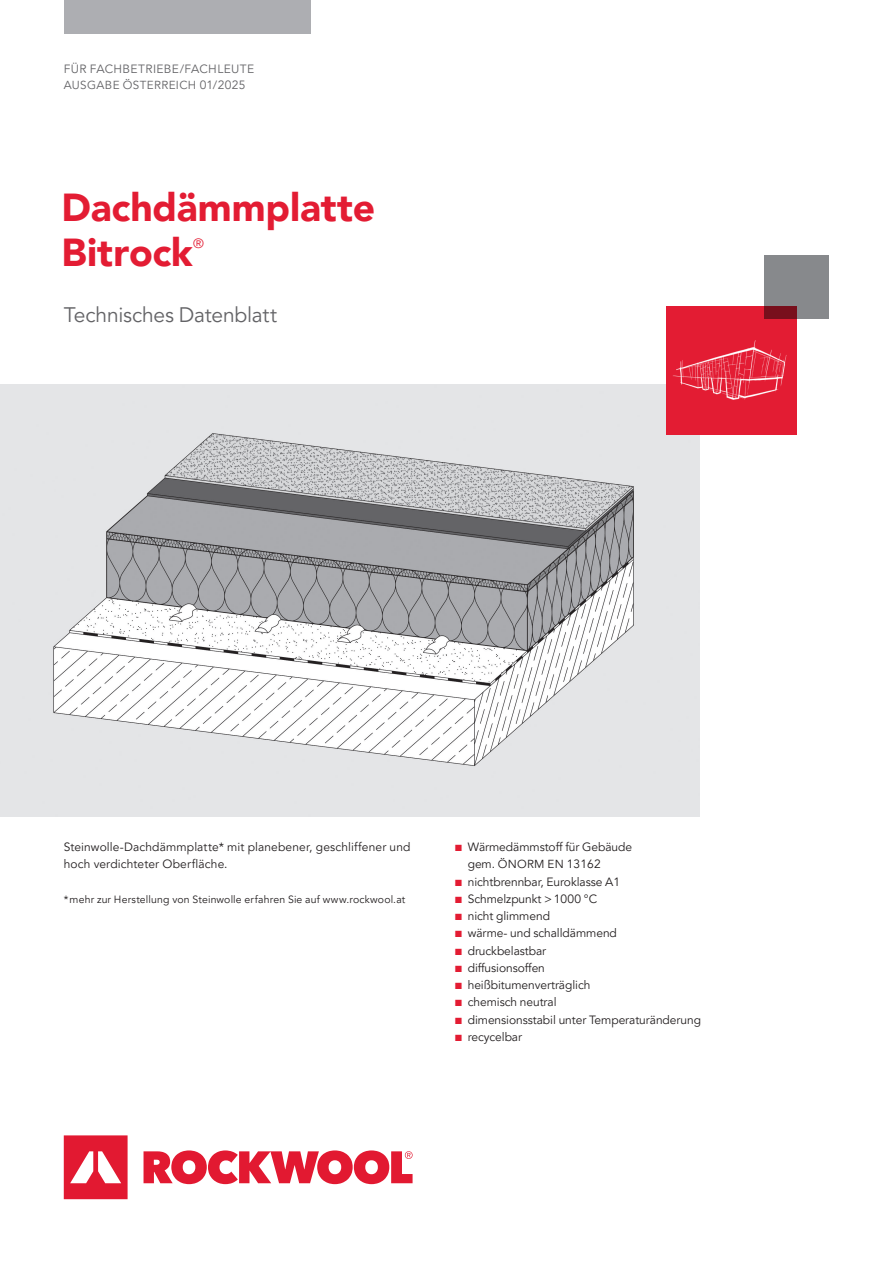
<style>
.page{position:relative;width:893px;height:1263px;background:#fff}
.page>*{position:absolute;margin:0;border:0;box-sizing:border-box;transform-origin:0 0}
.t1{font:900 39px/45px "Avenir LT Pro";letter-spacing:-.005em;color:#e31c33}
.t2{font:21px "Avenir LT Pro";letter-spacing:-.01em;color:#636366}
.t3{font:13.5px "Avenir LT Pro";color:#e31c33}
.t4{font:12px/17.2px "Avenir LT Pro";letter-spacing:-.005em;color:#231f20}
.t5{font:12px "Avenir LT Pro";letter-spacing:.03em;color:#636366}
.t6{font:11.7px "Avenir LT Pro";letter-spacing:.03em;color:#636366}
.t7{font:10.5px "Avenir LT Pro";letter-spacing:.015em;color:#231f20}
.s1{font-size:12px}
.s2{color:#e31c33}
.s3{font-size:11.7px}
</style>
<div class="page">
<div style="left:64px;top:0;width:246px;height:34px;background:#adaeb2"></div>
<svg style="left:64px;top:1135px;width:349px;height:64px"></svg>
<img style="left:0;top:385px;width:699px;height:431px">
<div style="left:666px;top:306px;width:130px;height:128px;background:#e31c33"></div>
<div style="left:764px;top:255px;width:65px;height:64px;background:#87898c"></div>
<img style="left:665px;top:319px;width:132px;height:105px">
<p class="t5" style="left:64px;top:62px;width:192px">FÜR FACHBETRIEBE/FACHLEUTE</p>
<p class="t6" style="left:64px;top:78px;width:183px">AUSGABE ÖSTERREICH <span class="s1">01/2025</span></p>
<h1 class="t1" style="left:62px;top:185px;width:315px">Dachdämmplatte<br>Bitrock</h1>
<p class="t3" style="left:193px;top:235px;width:12px">®</p>
<h2 class="t2" style="left:64px;top:302px;width:215px">Technisches Datenblatt</h2>
<p class="t4" style="left:64px;top:838px;width:348px">Steinwolle-Dachdämmplatte* mit planebener, geschliffener und hoch verdichteter Oberfläche.</p>
<p class="t7" style="left:64px;top:893px;width:343px">*mehr zur Herstellung von Steinwolle erfahren Sie auf www.rockwool.at</p>
<p class="t4" style="left:468px;top:838px;width:166px;text-indent:-13px"><span class="s2">■</span> Wärmedämmstoff für Gebäude gem. <span class="s3">ÖNORM EN</span> 13162</p>
<p class="t4" style="left:455px;top:873px;width:167px"><span class="s2">■</span> nichtbrennbar, Euroklasse A1</p>
<p class="t4" style="left:455px;top:890px;width:144px"><span class="s2">■</span> Schmelzpunkt &gt; 1000 °C</p>
<p class="t4" style="left:455px;top:907px;width:97px"><span class="s2">■</span> nicht glimmend</p>
<p class="t4" style="left:455px;top:925px;width:163px"><span class="s2">■</span> wärme- und schalldämmend</p>
<p class="t4" style="left:455px;top:942px;width:93px"><span class="s2">■</span> druckbelastbar</p>
<p class="t4" style="left:455px;top:959px;width:91px"><span class="s2">■</span> diffusionsoffen</p>
<p class="t4" style="left:455px;top:976px;width:137px"><span class="s2">■</span> heißbitumenverträglich</p>
<p class="t4" style="left:455px;top:994px;width:103px"><span class="s2">■</span> chemisch neutral</p>
<p class="t4" style="left:455px;top:1011px;width:247px"><span class="s2">■</span> dimensionsstabil unter Temperaturänderung</p>
<p class="t4" style="left:455px;top:1028px;width:69px"><span class="s2">■</span> recycelbar</p>
</div>
